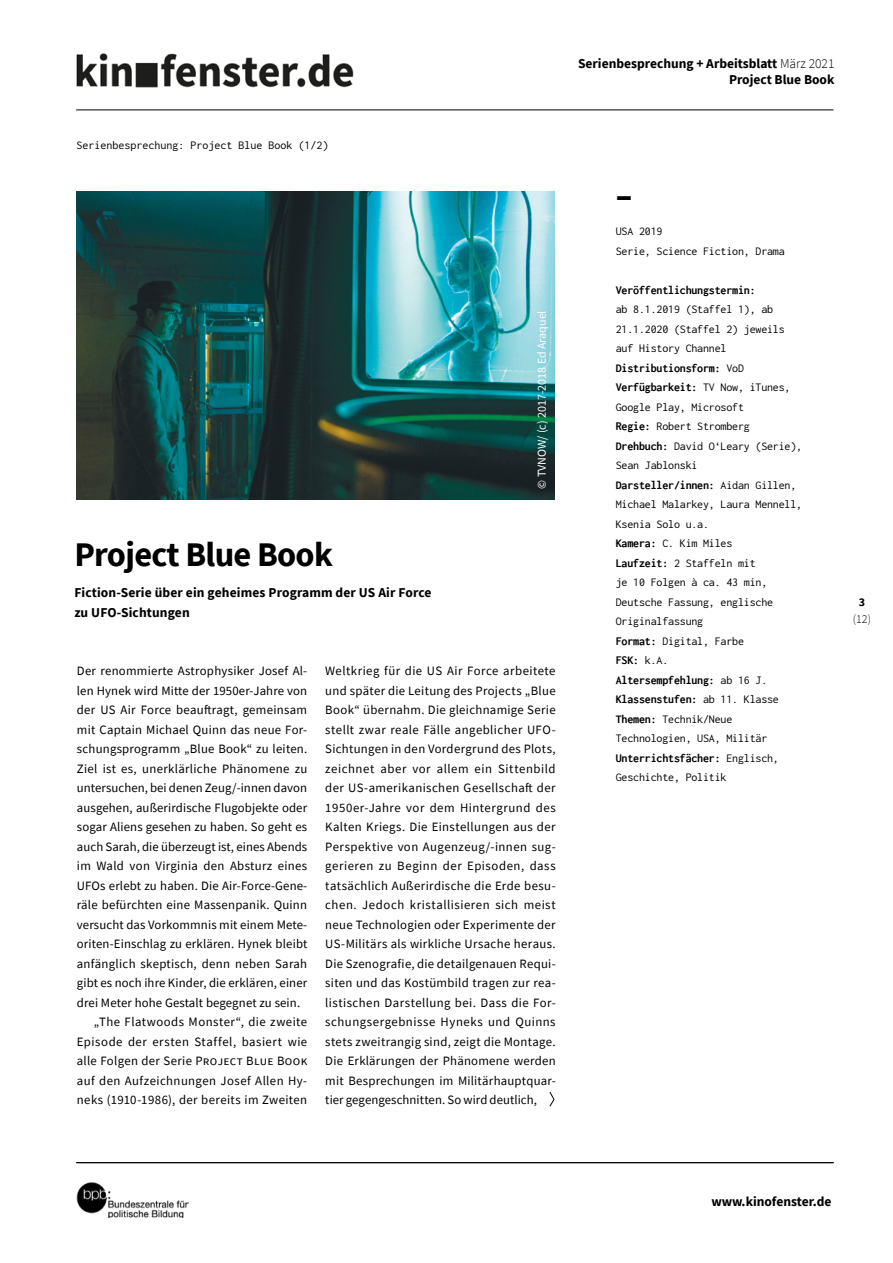
<style>
.page{position:relative;width:893px;height:1263px;background:#fff}
.page>*{position:absolute;margin:0;border:0;box-sizing:border-box;transform-origin:0 0}
.Titel_Head{font:700 34.5px "Source Sans Pro";letter-spacing:-.02em;color:#000}
.Subhead{font:700 13.5px/16.2px "Source Sans Pro";color:#000;text-align:right}
.Filmbespr_Fliesst{font:12.75px/19.5px "Source Sans Pro";letter-spacing:.01em;color:#000;text-align:justify}
.Filminfos{font:12px/19.5px "Inconsolata";letter-spacing:-.015em;color:#000}
.Filminfos-2{font:700 12px "Inconsolata";letter-spacing:-.015em;color:#000}
.Rubrik_Head{font:12px "Inconsolata";color:#000}
.Filmbespr_Autoren{font:12px "Source Sans Pro";color:#fff}
.t1{font:300 12px "Source Sans Pro";color:#000}
.t2{font:700 12px "Source Sans Pro";color:#000}
.s1{font-weight:300}
.s2{font-weight:700}
.s3{font-weight:400}
</style>
<div class="page">
<img style="left:77px;top:1182px;width:111px;height:35px">
<img style="left:76px;top:53px;width:278px;height:35px">
<hr style="left:76px;top:110px;width:757px;height:1px;background:#000">
<img style="left:77px;top:191px;width:478px;height:309px">
<hr style="left:76px;top:1162px;width:758px;height:1px;background:#000">
<svg style="left:549px;top:1092px;width:6px;height:15px"></svg>
<p class="Rubrik_Head" style="left:77px;top:137px;width:254px">Serienbesprechung: Project Blue Book (1/2)</p>
<p class="Titel_Head" style="left:74px;top:531px;width:260px">Project Blue Book</p>
<p class="Subhead" style="left:74px;top:583px;width:359px;line-height:19.5px;text-align:left">Fiction-Serie über ein geheimes Programm der US Air Force zu UFO-Sichtungen</p>
<p class="Filmbespr_Autoren" style="left:534px;top:489px;width:180px;rotate:-90deg">© TVNOW/ (c) 2017-2018 Ed Araquel</p>
<p class="Filmbespr_Fliesst" style="left:77px;top:661px;width:232px">Der renommierte Astrophysiker Josef Al&shy;len Hynek wird Mitte der 1950er-Jahre von der US Air Force beauftragt, gemeinsam mit Captain Michael Quinn das neue For&shy;schungsprogramm „Blue Book“ zu leiten.<br>Ziel ist es, unerklärliche Phänomene zu untersuchen, bei denen Zeug/-innen davon ausgehen, außerirdische Flugobjekte oder sogar Aliens gesehen zu haben. So geht es auch Sarah, die überzeugt ist, eines Abends im Wald von Virginia den Absturz eines UFOs erlebt zu haben. Die Air-Force-Gene&shy;räle befürchten eine Massenpanik. Quinn versucht das Vorkommnis mit einem Mete&shy;oriten-Einschlag zu erklären. Hynek bleibt anfänglich skeptisch, denn neben Sarah gibt es noch ihre Kinder, die erklären, einer drei Meter hohe Gestalt begegnet zu sein.</p>
<p class="Filmbespr_Fliesst" style="left:77px;top:1012px;width:232px;text-indent:17px">„The Flatwoods Monster“, die zweite Episode der ersten Staffel, basiert wie alle Folgen der Serie Project Blue Book auf den Aufzeichnungen Josef Allen Hy&shy;neks (1910-1986), der bereits im Zweiten</p>
<p class="Filmbespr_Fliesst" style="left:325px;top:661px;width:232px">Weltkrieg für die US Air Force arbeitete und später die Leitung des Projects „Blue Book“ übernahm. Die gleichnamige Serie stellt zwar reale Fälle angeblicher UFO-Sichtungen in den Vordergrund des Plots, zeichnet aber vor allem ein Sittenbild der US-amerikanischen Gesellschaft der 1950er-Jahre vor dem Hintergrund des Kalten Kriegs. Die Einstellungen aus der Perspektive von Augenzeug/-innen sug&shy;gerieren zu Beginn der Episoden, dass tatsächlich Außerirdische die Erde besu&shy;chen. Jedoch kristallisieren sich meist neue Technologien oder Experimente der US-Militärs als wirkliche Ursache heraus.<br>Die Szenografie, die detailgenauen Requi&shy;siten und das Kostümbild tragen zur rea&shy;listischen Darstellung bei. Dass die For&shy;schungsergebnisse Hyneks und Quinns stets zweitrangig sind, zeigt die Montage.<br>Die Erklärungen der Phänomene werden mit Besprechungen im Militärhauptquar&shy;tier gegengeschnitten. So wird deutlich,</p>
<p class="Subhead" style="left:578px;top:55px;width:258px">Serienbesprechung + Arbeitsblatt <span class="s1">März 2021<br></span>Project Blue Book</p>
<p class="Titel_Head" style="left:616px;top:172px;width:18px">–</p>
<p class="Filminfos" style="left:616px;top:221px;width:48px">USA 2019</p>
<p class="Filminfos" style="left:616px;top:241px;width:170px">Serie, Science Fiction, Drama</p>
<p class="Filminfos" style="left:616px;top:280px;width:170px"><span class="s2">Veröffentlichungstermin:<br></span>ab 8.1.2019 (Staffel 1), ab<br>21.1.2020 (Staffel 2) jeweils auf History Channel</p>
<p class="Filminfos-2" style="left:616px;top:359px;width:130px">Distributionsform: <span class="s3">VoD</span></p>
<p class="Filminfos" style="left:616px;top:377px;width:176px"><span class="s2">Verfügbarkeit:</span> TV Now, iTunes,<br>Google Play, Microsoft</p>
<p class="Filminfos" style="left:616px;top:416px;width:136px"><span class="s2">Regie:</span> Robert Stromberg</p>
<p class="Filminfos" style="left:616px;top:436px;width:188px"><span class="s2">Drehbuch:</span> David O‘Leary (Serie),<br>Sean Jablonski</p>
<p class="Filminfos" style="left:616px;top:475px;width:188px"><span class="s2">Darsteller/innen:</span> Aidan Gillen,<br>Michael Malarkey, Laura Mennell,<br>Ksenia Solo u.a.</p>
<p class="Filminfos" style="left:616px;top:533px;width:118px"><span class="s2">Kamera:</span> C. Kim Miles</p>
<p class="Filminfos" style="left:616px;top:553px;width:159px"><span class="s2">Laufzeit:</span> 2 Staffeln mit<br>je 10 Folgen à ca. 43 min,<br>Deutsche Fassung, englische<br>Originalfassung</p>
<p class="Filminfos" style="left:616px;top:631px;width:130px"><span class="s2">Format:</span> Digital, Farbe</p>
<p class="Filminfos-2" style="left:616px;top:652px;width:54px">FSK: <span class="s3">k.A.</span></p>
<p class="Filminfos-2" style="left:616px;top:671px;width:153px">Altersempfehlung: <span class="s3">ab 16 J.</span></p>
<p class="Filminfos-2" style="left:616px;top:691px;width:165px">Klassenstufen: <span class="s3">ab 11. Klasse</span></p>
<p class="Filminfos" style="left:616px;top:709px;width:153px"><span class="s2">Themen:</span> Technik/Neue<br>Technologien, USA, Militär</p>
<p class="Filminfos" style="left:616px;top:748px;width:165px"><span class="s2">Unterrichtsfächer:</span> Englisch,<br>Geschichte, Politik</p>
<p class="t2" style="left:859px;top:594px;width:8px">3</p>
<p class="t1" style="left:853px;top:611px;width:20px">(12)</p>
<p class="Subhead" style="left:711px;top:1194px;width:122px">www.kinofenster.de</p>
</div>
